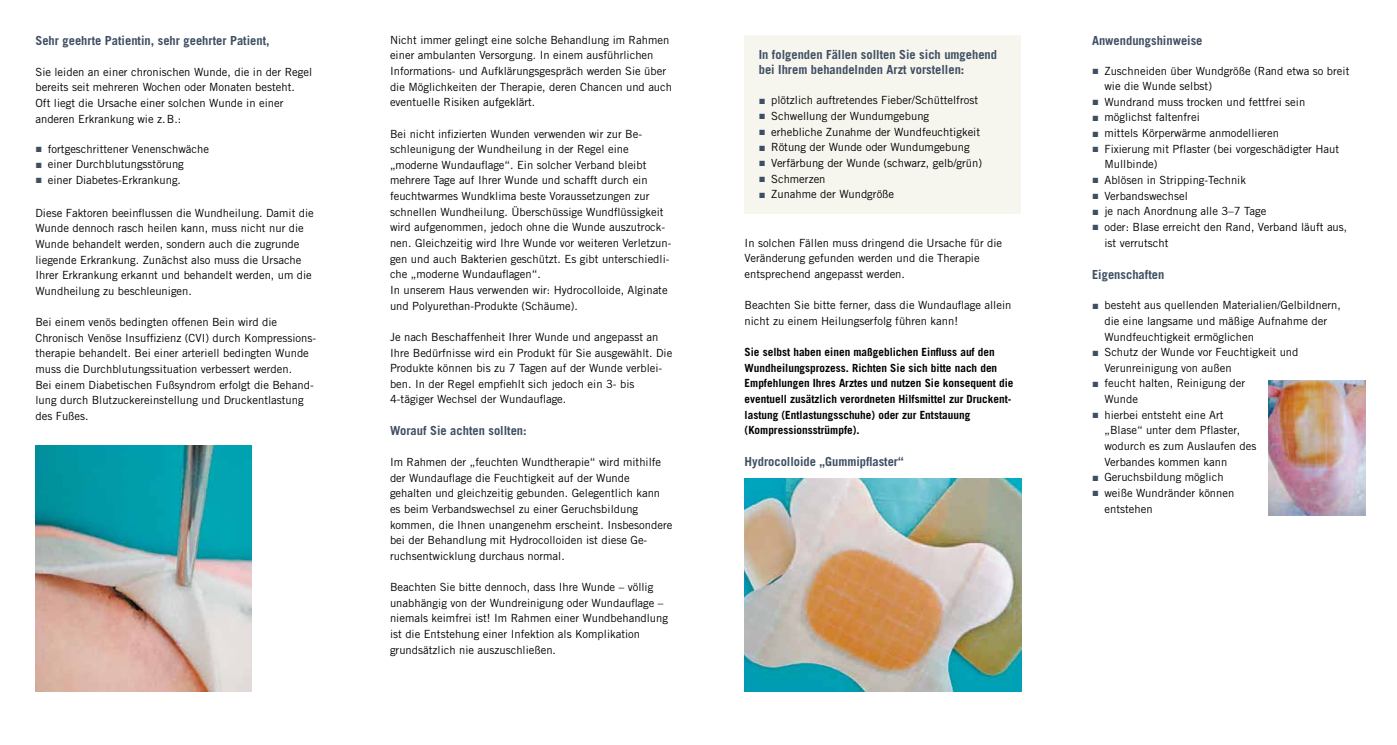
<style>
.page{position:relative;width:1397px;height:745px;background:#fff}
.page>*{position:absolute;margin:0;border:0;box-sizing:border-box;transform-origin:0 0}
.t1{font:700 12.5px/15.6px "Trade Gothic LT Std";color:#3f4f63}
.t2{font:11.25px/15.6px "Trade Gothic LT Std";color:#000}
.t3{font:700 11.25px/15.6px "Trade Gothic LT Std";color:#000}
.s1{font-family:"Arial";color:#3f4f63}
</style>
<div class="page">
<img style="left:35px;top:445px;width:217px;height:246px">
<img style="left:1268px;top:380px;width:96px;height:135px">
<img style="left:744px;top:478px;width:276px;height:213px">
<div style="left:744px;top:35px;width:276px;height:178px;background:#f6f5ee"></div>
<p class="t1" style="left:35px;top:32px;width:236px">Sehr geehrte Patientin, sehr geehrter Patient,</p>
<p class="t2" style="left:35px;top:64px;width:278px">Sie leiden an einer chronischen Wunde, die in der Regel bereits seit mehreren Wochen oder Monaten besteht.<br>Oft liegt die Ursache einer solchen Wunde in einer anderen Erkrankung wie z.B.:</p>
<p class="t2" style="left:35px;top:141px;width:175px"><span class="s1">■</span> fortgeschrittener Venenschwäche</p>
<p class="t2" style="left:35px;top:156px;width:150px"><span class="s1">■</span> einer Durchblutungsstörung</p>
<p class="t2" style="left:35px;top:172px;width:147px"><span class="s1">■</span> einer Diabetes-Erkrankung.</p>
<p class="t2" style="left:35px;top:204px;width:280px">Diese Faktoren beeinflussen die Wundheilung. Damit die Wunde dennoch rasch heilen kann, muss nicht nur die Wunde behandelt werden, sondern auch die zugrunde liegende Erkrankung. Zunächst also muss die Ursache Ihrer Erkrankung erkannt und behandelt werden, um die Wundheilung zu beschleunigen.</p>
<p class="t2" style="left:35px;top:314px;width:282px">Bei einem venös bedingten offenen Bein wird die Chronisch Venöse Insuffizienz (CVI) durch Kompressions&shy;therapie behandelt. Bei einer arteriell bedingten Wunde muss die Durchblutungssituation verbessert werden.<br>Bei einem Diabetischen Fußsyndrom erfolgt die Behand&shy;lung durch Blutzuckereinstellung und Druckentlastung des Fußes.</p>
<p class="t2" style="left:390px;top:32px;width:283px">Nicht immer gelingt eine solche Behandlung im Rahmen einer ambulanten Versorgung. In einem ausführlichen Informations- und Aufklärungsgespräch werden Sie über die Möglichkeiten der Therapie, deren Chancen und auch eventuelle Risiken aufgeklärt.</p>
<p class="t2" style="left:390px;top:125px;width:283px">Bei nicht infizierten Wunden verwenden wir zur Be&shy;schleunigung der Wundheilung in der Regel eine „moderne Wundauflage“. Ein solcher Verband bleibt mehrere Tage auf Ihrer Wunde und schafft durch ein feuchtwarmes Wundklima beste Voraussetzungen zur schnellen Wundheilung. Überschüssige Wundflüssigkeit wird aufgenommen, jedoch ohne die Wunde auszutrock&shy;nen. Gleichzeitig wird Ihre Wunde vor weiteren Verletzun&shy;gen und auch Bakterien geschützt. Es gibt unterschiedli&shy;che „moderne Wundauflagen“.<br>In unserem Haus verwenden wir: Hydrocolloide, Alginate und Polyurethan-Produkte (Schäume).</p>
<p class="t2" style="left:390px;top:329px;width:284px">Je nach Beschaffenheit Ihrer Wunde und angepasst an Ihre Bedürfnisse wird ein Produkt für Sie ausgewählt. Die Produkte können bis zu 7 Tagen auf der Wunde verblei&shy;ben. In der Regel empfiehlt sich jedoch ein 3- bis 4-tägiger Wechsel der Wundauflage.</p>
<p class="t1" style="left:390px;top:422px;width:138px">Worauf Sie achten sollten:</p>
<p class="t2" style="left:390px;top:453px;width:284px">Im Rahmen der „feuchten Wundtherapie“ wird mithilfe der Wundauflage die Feuchtigkeit auf der Wunde gehalten und gleichzeitig gebunden. Gelegentlich kann es beim Verbandswechsel zu einer Geruchsbildung kommen, die Ihnen unangenehm erscheint. Insbesondere bei der Behandlung mit Hydrocolloiden ist diese Ge&shy;ruchsentwicklung durchaus normal.</p>
<p class="t2" style="left:390px;top:578px;width:279px">Beachten Sie bitte dennoch, dass Ihre Wunde – völlig unabhängig von der Wundreinigung oder Wundauflage – niemals keimfrei ist! Im Rahmen einer Wundbehandlung ist die Entstehung einer Infektion als Komplikation grundsätzlich nie auszuschließen.</p>
<p class="t1" style="left:758px;top:46px;width:240px">In folgenden Fällen sollten Sie sich umgehend bei Ihrem behandelnden Arzt vorstellen:</p>
<p class="t2" style="left:758px;top:92px;width:221px"><span class="s1">■</span> plötzlich auftretendes Fieber/Schüttelfrost</p>
<p class="t2" style="left:758px;top:108px;width:172px"><span class="s1">■</span> Schwellung der Wundumgebung</p>
<p class="t2" style="left:758px;top:124px;width:223px"><span class="s1">■</span> erhebliche Zunahme der Wundfeuchtigkeit</p>
<p class="t2" style="left:758px;top:139px;width:212px"><span class="s1">■</span> Rötung der Wunde oder Wundumgebung</p>
<p class="t2" style="left:758px;top:155px;width:225px"><span class="s1">■</span> Verfärbung der Wunde (schwarz, gelb/grün)</p>
<p class="t2" style="left:758px;top:170px;width:68px"><span class="s1">■</span> Schmerzen</p>
<p class="t2" style="left:758px;top:186px;width:137px"><span class="s1">■</span> Zunahme der Wundgröße</p>
<p class="t2" style="left:744px;top:234px;width:259px">In solchen Fällen muss dringend die Ursache für die<br>Veränderung gefunden werden und die Therapie entsprechend angepasst werden.</p>
<p class="t2" style="left:744px;top:297px;width:268px">Beachten Sie bitte ferner, dass die Wundauflage allein nicht zu einem Heilungserfolg führen kann!</p>
<p class="t3" style="left:744px;top:344px;width:270px">Sie selbst haben einen maßgeblichen Einfluss auf den Wundheilungsprozess. Richten Sie sich bitte nach den Empfehlungen Ihres Arztes und nutzen Sie konsequent die eventuell zusätzlich verordneten Hilfsmittel zur Druckent&shy;lastung (Entlastungsschuhe) oder zur Entstauung (Kompressionsstrümpfe).</p>
<p class="t1" style="left:744px;top:453px;width:161px">Hydrocolloide „Gummipflaster“</p>
<p class="t1" style="left:1091px;top:32px;width:112px">Anwendungshinweise</p>
<p class="t2" style="left:1104px;top:63px;width:246px;text-indent:-12px"><span class="s1">■</span> Zuschneiden über Wundgröße (Rand etwa so breit wie die Wunde selbst)</p>
<p class="t2" style="left:1091px;top:94px;width:215px"><span class="s1">■</span> Wundrand muss trocken und fettfrei sein</p>
<p class="t2" style="left:1091px;top:109px;width:109px"><span class="s1">■</span> möglichst faltenfrei</p>
<p class="t2" style="left:1091px;top:125px;width:188px"><span class="s1">■</span> mittels Körperwärme anmodellieren</p>
<p class="t2" style="left:1104px;top:141px;width:236px;text-indent:-12px"><span class="s1">■</span> Fixierung mit Pflaster (bei vorgeschädigter Haut<br>Mullbinde)</p>
<p class="t2" style="left:1091px;top:172px;width:155px"><span class="s1">■</span> Ablösen in Stripping-Technik</p>
<p class="t2" style="left:1091px;top:188px;width:97px"><span class="s1">■</span> Verbandswechsel</p>
<p class="t2" style="left:1091px;top:203px;width:176px"><span class="s1">■</span> je nach Anordnung alle 3–7 Tage</p>
<p class="t2" style="left:1104px;top:219px;width:244px;text-indent:-12px"><span class="s1">■</span> oder: Blase erreicht den Rand, Verband läuft aus, ist verrutscht</p>
<p class="t1" style="left:1091px;top:266px;width:74px">Eigenschaften</p>
<p class="t2" style="left:1104px;top:297px;width:238px;text-indent:-12px"><span class="s1">■</span> besteht aus quellenden Materialien/Gelbildnern, die eine langsame und mäßige Aufnahme der<br>Wundfeuchtigkeit ermöglichen</p>
<p class="t2" style="left:1104px;top:344px;width:195px;text-indent:-12px"><span class="s1">■</span> Schutz der Wunde vor Feuchtigkeit und<br>Verunreinigung von außen</p>
<p class="t2" style="left:1104px;top:375px;width:142px;text-indent:-12px"><span class="s1">■</span> feucht halten, Reinigung der<br>Wunde</p>
<p class="t2" style="left:1104px;top:406px;width:153px;text-indent:-12px"><span class="s1">■</span> hierbei entsteht eine Art „Blase“ unter dem Pflaster, wodurch es zum Auslaufen des<br>Verbandes kommen kann</p>
<p class="t2" style="left:1091px;top:469px;width:133px"><span class="s1">■</span> Geruchsbildung möglich</p>
<p class="t2" style="left:1104px;top:484px;width:131px;text-indent:-12px"><span class="s1">■</span> weiße Wundränder können entstehen</p>
</div>
